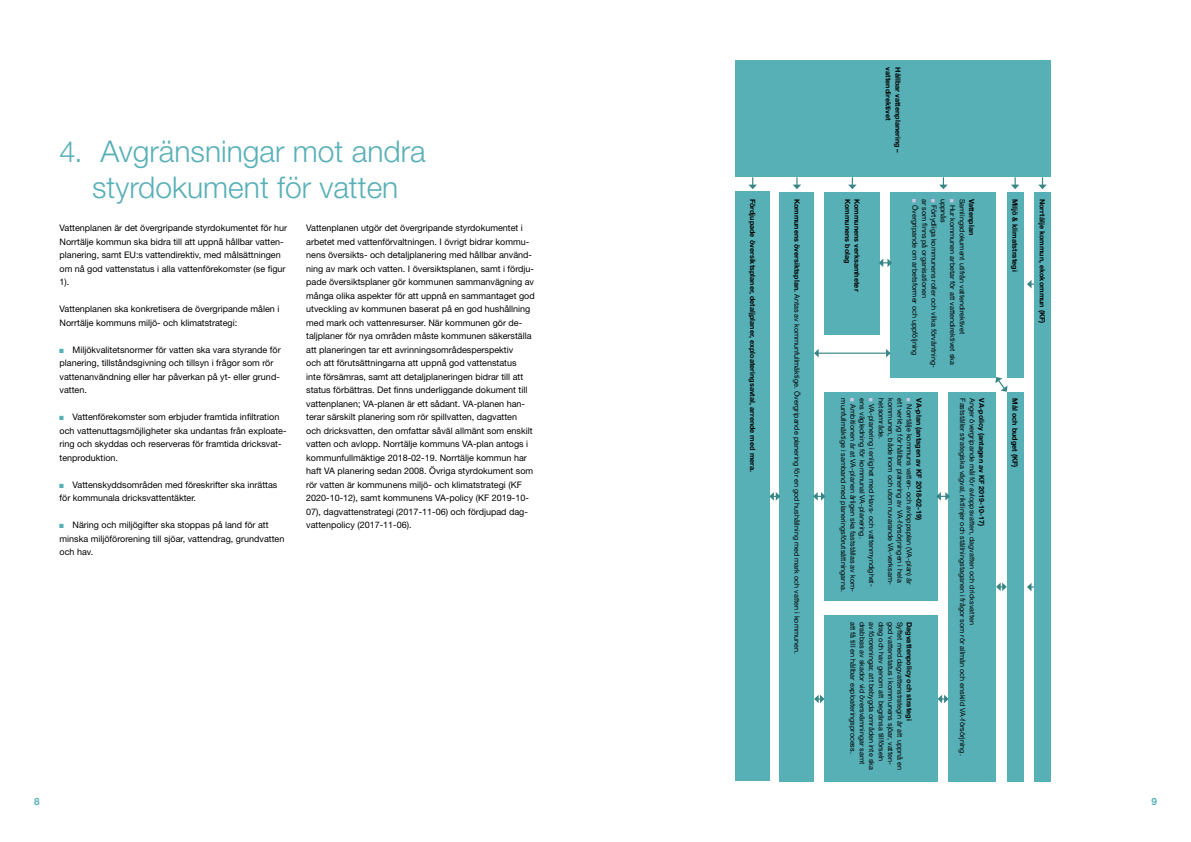
<style>
.page{position:relative;width:1191px;height:842px;background:#fff}
.page>*{position:absolute;margin:0;border:0;box-sizing:border-box;transform-origin:0 0}
.t1{font:300 30px/36px "Helvetica Neue LT Std";color:#58b0b7;text-align:center}
.t2{font:700 10px "Helvetica Neue LT Std";color:#58b0b7}
.t3{font:9px/13.5px "Helvetica Neue LT Std";color:#000}
.t4{font:7.2px "Helvetica Neue LT Std";color:#000}
.t5{font:700 7.2px "Helvetica Neue LT Std";color:#000}
.s1{font-size:29px}
.s2{font-family:"Arial Narrow";color:#58b0b7}
.s3{font-weight:700}
.s4{font-family:"Arial Narrow";color:#d2c5e2}
</style>
<div class="page">
<div style="left:948px;top:392px;width:48px;height:389px;background:#58b0b7"></div>
<div style="left:824px;top:392px;width:113px;height:208px;background:#58b0b7"></div>
<div style="left:824px;top:615px;width:113px;height:166px;background:#58b0b7"></div>
<div style="left:890px;top:192px;width:106px;height:185px;background:#58b0b7"></div>
<div style="left:735px;top:192px;width:35px;height:589px;background:#58b0b7"></div>
<div style="left:780px;top:192px;width:34px;height:589px;background:#58b0b7"></div>
<div style="left:824px;top:192px;width:56px;height:143px;background:#58b0b7"></div>
<div style="left:735px;top:61px;width:315px;height:116px;background:#58b0b7"></div>
<div style="left:1006px;top:392px;width:17px;height:389px;background:#58b0b7"></div>
<div style="left:1006px;top:192px;width:17px;height:185px;background:#58b0b7"></div>
<div style="left:1034px;top:192px;width:16px;height:589px;background:#58b0b7"></div>
<svg style="left:1038px;top:177px;width:8px;height:12px"></svg>
<svg style="left:1011px;top:177px;width:8px;height:12px"></svg>
<svg style="left:939px;top:177px;width:8px;height:12px"></svg>
<svg style="left:848px;top:177px;width:8px;height:12px"></svg>
<svg style="left:792px;top:177px;width:9px;height:12px"></svg>
<svg style="left:748px;top:177px;width:9px;height:12px"></svg>
<svg style="left:995px;top:377px;width:12px;height:15px"></svg>
<svg style="left:879px;top:259px;width:13px;height:8px"></svg>
<hr style="left:818px;top:353px;width:68px;height:1px;background:#388585">
<svg style="left:886px;top:349px;width:4px;height:8px"></svg>
<svg style="left:814px;top:349px;width:4px;height:8px"></svg>
<svg style="left:936px;top:492px;width:14px;height:9px"></svg>
<svg style="left:937px;top:695px;width:11px;height:8px"></svg>
<svg style="left:769px;top:492px;width:11px;height:9px"></svg>
<svg style="left:1027px;top:280px;width:7px;height:8px"></svg>
<svg style="left:813px;top:492px;width:12px;height:9px"></svg>
<svg style="left:1027px;top:583px;width:7px;height:8px"></svg>
<svg style="left:996px;top:582px;width:10px;height:9px"></svg>
<svg style="left:814px;top:695px;width:10px;height:8px"></svg>
<h1 class="t1" style="left:60px;top:132px;width:368px"><span class="s1">4.</span> Avgränsningar mot andra styrdokument för vatten</h1>
<p class="t3" style="left:60px;top:221px;width:229px">Vattenplanen är det övergripande styrdokumentet för hur Norrtälje kommun ska bidra till att uppnå hållbar vatten&shy;planering, samt EU:s vattendirektiv, med målsättningen om nå god vattenstatus i alla vattenförekomster (se fgur 1).</p>
<p class="t3" style="left:60px;top:302px;width:221px">Vattenplanen ska konkretisera de övergripande målen i<br>Norrtälje kommuns miljö- och klimatstrategi:</p>
<p class="t3" style="left:60px;top:342px;width:223px"><span class="s2">■</span> Miljökvalitetsnormer för vatten ska vara styrande för planering, tillståndsgivning och tillsyn i frågor som rör vattenanvändning eller har påverkan på yt- eller grund&shy;vatten.</p>
<p class="t3" style="left:60px;top:410px;width:228px"><span class="s2">■</span> Vattenförekomster som erbjuder framtida infltration och vattenuttagsmöjligheter ska undantas från exploate&shy;ring och skyddas och reserveras för framtida dricksvat&shy;tenproduktion.</p>
<p class="t3" style="left:60px;top:477px;width:219px"><span class="s2">■</span> Vattenskyddsområden med föreskrifter ska inrättas för kommunala dricksvattentäkter.</p>
<p class="t3" style="left:60px;top:518px;width:226px"><span class="s2">■</span> Näring och miljögifter ska stoppas på land för att minska miljöförorening till sjöar, vattendrag, grundvatten och hav.</p>
<p class="t3" style="left:306px;top:221px;width:230px">Vattenplanen utgör det övergripande styrdokumentet i arbetet med vattenförvaltningen. I övrigt bidrar kommu&shy;nens översikts- och detaljplanering med hållbar använd&shy;ning av mark och vatten. I översiktsplanen, samt i fördju&shy;pade översiktsplaner gör kommunen sammanvägning av många olika aspekter för att uppnå en sammantaget god utveckling av kommunen baserat på en god hushållning med mark och vattenresurser. När kommunen gör de&shy;taljplaner för nya områden måste kommunen säkerställa att planeringen tar ett avrinningsområdesperspektiv<br>och att förutsättningarna att uppnå god vattenstatus<br>inte försämras, samt att detaljplaneringen bidrar till att status förbättras. Det fnns underliggande dokument till vattenplanen; VA-planen är ett sådant. VA-planen han&shy;terar särskilt planering som rör spillvatten, dagvatten<br>och dricksvatten, den omfattar såväl allmänt som enskilt vatten och avlopp. Norrtälje kommuns VA-plan antogs i kommunfullmäktige 2018-02-19. Norrtälje kommun har haft VA planering sedan 2008. Övriga styrdokument som rör vatten är kommunens miljö- och klimatstrategi (KF 2020-10-12), samt kommunens VA-policy (KF 2019-10- 07), dagvattenstrategi (2017-11-06) och fördjupad dag&shy;vattenpolicy (2017-11-06).</p>
<p class="t5" style="left:757px;top:198px;width:275px;rotate:90deg">Fördjupade översiktsplaner, detaljplaner, exploateringsavtal, arrende med mera.</p>
<p class="t4" style="left:801px;top:198px;width:457px;rotate:90deg"><span class="s3">Kommunens översiktsplan.</span> Antas av kommunfullmäktige. Övergripande planering för en god hushållning med mark och vatten i kommunen.</p>
<p class="t5" style="left:852px;top:199px;width:66px;rotate:90deg">Kommunens bolag</p>
<p class="t5" style="left:861px;top:199px;width:94px;rotate:90deg">Kommunens verksamheter</p>
<p class="t5" style="left:893px;top:67px;width:55px;rotate:90deg">vattendirektivet</p>
<p class="t5" style="left:902px;top:67px;width:87px;rotate:90deg">Hållbar vattenplanering –</p>
<p class="t5" style="left:976px;top:199px;width:38px;rotate:90deg">Vattenplan</p>
<p class="t4" style="left:919px;top:199px;width:158px;rotate:90deg"><span class="s4">■</span> Övergripande om arbetsformer och uppföljning</p>
<p class="t4" style="left:938px;top:199px;width:170px;rotate:90deg"><span class="s4">■</span> Förtydliga kommunens roller och vilka förväntning-</p>
<p class="t4" style="left:948px;top:199px;width:26px;rotate:90deg">uppnås</p>
<p class="t4" style="left:957px;top:199px;width:168px;rotate:90deg"><span class="s4">■</span> Hur kommunen arbetar för att vattendirektivet ska</p>
<p class="t4" style="left:929px;top:199px;width:100px;rotate:90deg">ar som fnns på organisationen</p>
<p class="t4" style="left:966px;top:199px;width:137px;rotate:90deg">Samlingsdokument utifrån vattendirektivet</p>
<p class="t5" style="left:1019px;top:199px;width:74px;rotate:90deg">Miljö &amp; klimatstrategi</p>
<p class="t5" style="left:1047px;top:199px;width:126px;rotate:90deg">Norrtälje kommun, ekokommun (KF)</p>
<p class="t5" style="left:923px;top:398px;width:124px;rotate:90deg">VA-plan (antagen av KF 2018-02-19)</p>
<p class="t4" style="left:914px;top:398px;width:188px;rotate:90deg"><span class="s4">■</span> Norrtälje kommuns vatten- och avloppsplan (VA-plan) är</p>
<p class="t5" style="left:914px;top:622px;width:100px;rotate:90deg">Dagvattenpolicy och strategi</p>
<p class="t4" style="left:876px;top:398px;width:190px;rotate:90deg"><span class="s4">■</span> VA-planering i enlighet med Havs- och vattenmyndighet-</p>
<p class="t4" style="left:876px;top:622px;width:149px;rotate:90deg">av föroreningar, att bebygda områden inte ska</p>
<p class="t4" style="left:857px;top:398px;width:195px;rotate:90deg"><span class="s4">■</span> Ambitionen är at VA-planen årligen ska fastställas av kom-</p>
<p class="t4" style="left:857px;top:622px;width:133px;rotate:90deg">att få till en hållbar exploateringsprocess.</p>
<p class="t4" style="left:904px;top:398px;width:185px;rotate:90deg">ett verktyg för hållbar planering av VA-försörjningen i hela</p>
<p class="t4" style="left:904px;top:622px;width:150px;rotate:90deg">Syftet med dagvattenstrategin är att uppnå en</p>
<p class="t4" style="left:867px;top:398px;width:142px;rotate:90deg">ens vägledning för kommunal VA-planering.</p>
<p class="t4" style="left:885px;top:398px;width:42px;rotate:90deg">hetsområde.</p>
<p class="t4" style="left:848px;top:398px;width:195px;rotate:90deg">munfullmäktige i samband med planeringsförutsättningarna.</p>
<p class="t4" style="left:895px;top:398px;width:188px;rotate:90deg">kommunen, både inom och utom nuvarande VA-verksam-</p>
<p class="t4" style="left:895px;top:622px;width:144px;rotate:90deg">god vattenstatus i kommunens sjöar, vatten-</p>
<p class="t4" style="left:867px;top:622px;width:144px;rotate:90deg">drabbas av skador vid översvämningar samt</p>
<p class="t4" style="left:885px;top:622px;width:141px;rotate:90deg">drag och hav genom att begränsa tillförseln</p>
<p class="t5" style="left:986px;top:398px;width:129px;rotate:90deg">VA-policy (antagen av KF 2019-10-17)</p>
<p class="t5" style="left:1019px;top:398px;width:71px;rotate:90deg">Mål och budget (KF)</p>
<p class="t4" style="left:976px;top:398px;width:228px;rotate:90deg">Anger övergripande mål för avloppsvatten, dagvatten och dricksvatten</p>
<p class="t4" style="left:967px;top:398px;width:359px;rotate:90deg">Fastställer strategiska vägval, riktlinjer och ställningstaganen i frågor som rör allmän och enskild VA-försörjning.</p>
<p class="t2" style="left:34px;top:795px;width:7px">8</p>
<p class="t2" style="left:1151px;top:795px;width:7px">9</p>
</div>
